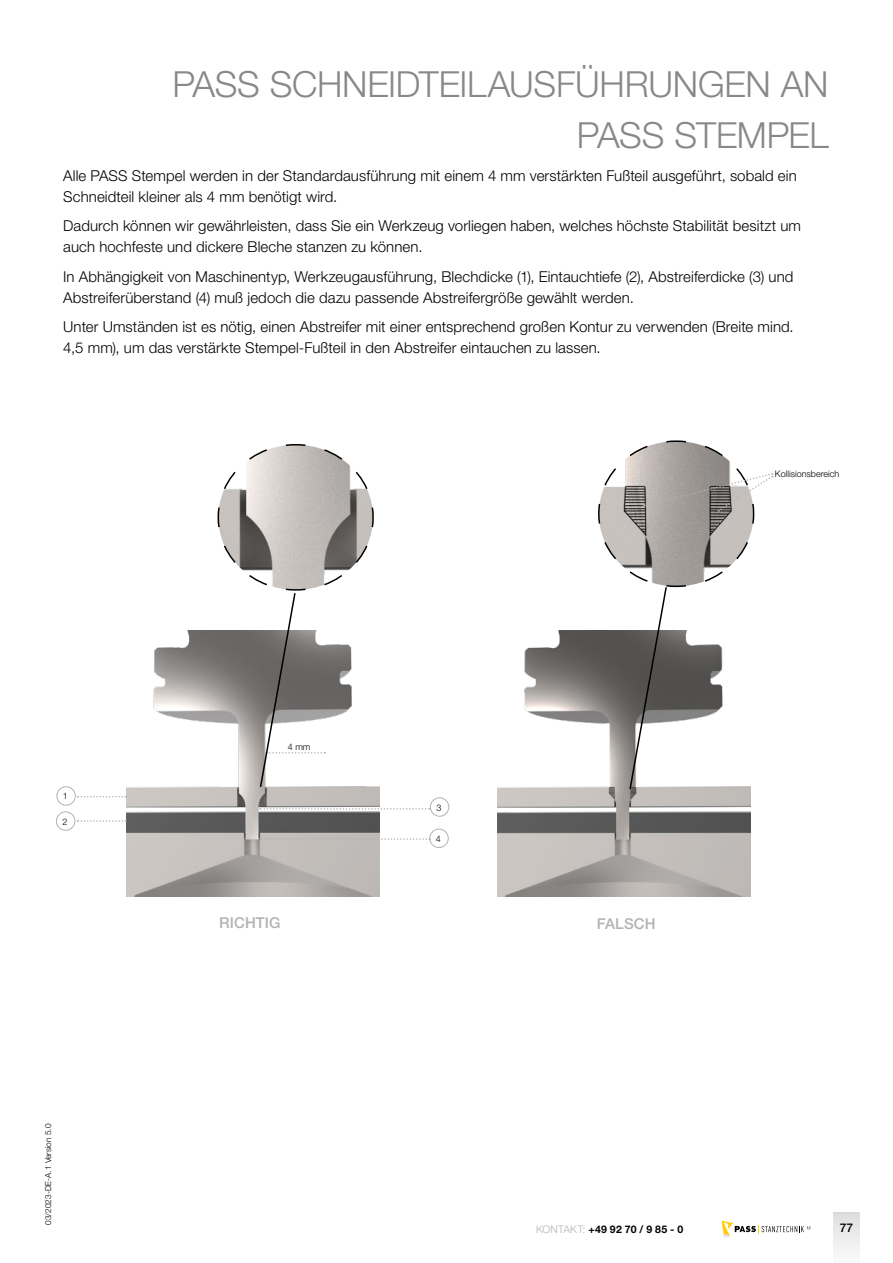
<style>
.page{position:relative;width:893px;height:1263px;background:#fff}
.page>*{position:absolute;margin:0;border:0;box-sizing:border-box;transform-origin:0 0}
.t1{font:300 36px/51px "Helvetica Neue LT Std";letter-spacing:-.01em;color:#87888a;text-align:right}
.t2{font:300 15px/21px "Helvetica Neue LT Std";letter-spacing:.005em;color:#000}
.t3{font:500 15px "Helvetica Neue LT Std";letter-spacing:.005em;color:#b1b3b4}
.t4{font:500 12px "Helvetica Neue LT Std";color:#000}
.t5{font:700 10.5px "Helvetica Neue LT Std";letter-spacing:.03em;color:#000}
.t6{font:300 9px "Helvetica Neue LT Std";color:#000}
.t7{font:300 8.25px "Helvetica Neue LT Std";color:#000}
.s1{font-weight:300;color:#b1b3b4}
</style>
<div class="page">
<div style="left:834px;top:1212px;width:25px;height:51px;background:linear-gradient(to bottom,#dedede,#fbfbfb)"></div>
<svg style="left:722px;top:1221px;width:88px;height:17px"></svg>
<img style="left:127px;top:630px;width:253px;height:267px">
<img style="left:498px;top:630px;width:253px;height:267px">
<div style="left:57px;top:786px;width:19px;height:19px;border:1px solid #b1b3b4;border-radius:50%"></div>
<svg style="left:77px;top:796px;width:49px;height:1px"></svg>
<div style="left:56px;top:811px;width:19px;height:19px;border:1px solid #b1b3b4;border-radius:50%"></div>
<svg style="left:77px;top:820px;width:49px;height:2px"></svg>
<div style="left:429px;top:829px;width:20px;height:19px;border:1px solid #b1b3b4;border-radius:50%"></div>
<svg style="left:261px;top:838px;width:169px;height:2px"></svg>
<svg style="left:260px;top:808px;width:170px;height:2px"></svg>
<div style="left:430px;top:797px;width:19px;height:19px;border:1px solid #b1b3b4;border-radius:50%"></div>
<svg style="left:217px;top:444px;width:158px;height:345px"></svg>
<svg style="left:597px;top:440px;width:176px;height:351px"></svg>
<h1 class="t1" style="left:172px;top:58px;width:658px">PASS SCHNEIDTEILAUSFÜHRUNGEN AN<br>PASS STEMPEL</h1>
<p class="t2" style="left:63px;top:165px;width:735px">Alle PASS Stempel werden in der Standardausführung mit einem 4 mm verstärkten Fußteil ausgeführt, sobald ein<br>Schneidteil kleiner als 4 mm benötigt wird.</p>
<p class="t2" style="left:63px;top:215px;width:739px">Dadurch können wir gewährleisten, dass Sie ein Werkzeug vorliegen haben, welches höchste Stabilität besitzt um auch hochfeste und dickere Bleche stanzen zu können.</p>
<p class="t2" style="left:63px;top:266px;width:732px">In Abhängigkeit von Maschinentyp, Werkzeugausführung, Blechdicke (1), Eintauchtiefe (2), Abstreiferdicke (3) und<br>Abstreiferüberstand (4) muß jedoch die dazu passende Abstreifergröße gewählt werden.</p>
<p class="t2" style="left:63px;top:316px;width:732px">Unter Umständen ist es nötig, einen Abstreifer mit einer entsprechend großen Kontur zu verwenden (Breite mind.<br>4,5 mm), um das verstärkte Stempel-Fußteil in den Abstreifer eintauchen zu lassen.</p>
<p class="t6" style="left:775px;top:468px;width:66px">Kollisionsbereich</p>
<p class="t6" style="left:63px;top:791px;width:7px">1</p>
<p class="t6" style="left:62px;top:816px;width:7px">2</p>
<p class="t7" style="left:43px;top:1225px;width:102px;rotate:-90deg">03/2023-DE-A.1 Version 5.0</p>
<p class="t6" style="left:288px;top:741px;width:24px">4 mm</p>
<p class="t6" style="left:436px;top:802px;width:7px">3</p>
<p class="t6" style="left:436px;top:833px;width:7px">4</p>
<p class="t3" style="left:219px;top:913px;width:63px">RICHTIG</p>
<p class="t3" style="left:597px;top:915px;width:60px">FALSCH</p>
<p class="t5" style="left:536px;top:1223px;width:149px"><span class="s1">KONTAKT:</span> +49 92 70 / 9 85 - 0</p>
<p class="t4" style="left:840px;top:1221px;width:15px">77</p>
</div>
